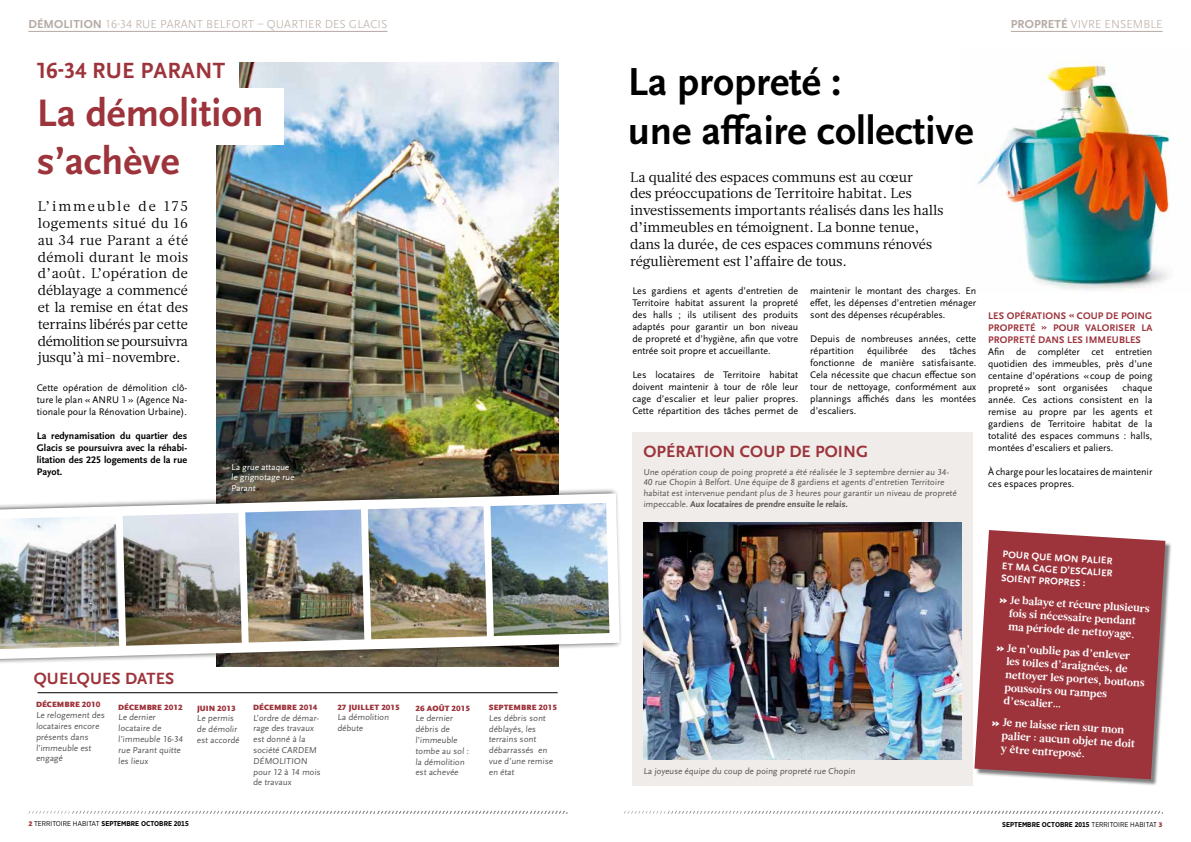
<style>
.page{position:relative;width:1191px;height:842px;background:#fff}
.page>*{position:absolute;margin:0;border:0;box-sizing:border-box;transform-origin:0 0}
.t1{font:700 40.8px/49px "Scala Sans Pro";color:#000}
.t2{font:700 40px/48px "Scala Sans Pro";color:#9d333b}
.t3{font:700 23px "Scala Sans Pro";letter-spacing:.01em;color:#9d333b}
.t4{font:700 17px "Scala Sans Pro";letter-spacing:.01em;color:#9d333b}
.t5{font:14px/16.8px "Glosa";letter-spacing:-.005em;color:#000;text-align:justify}
.t6{font:300 12px "Scala Sans Pro";letter-spacing:.01em;color:#b5a9a1}
.t7{font:700 11px/13.2px "Glosa";color:#fff}
.t8{font:10px/12px "Scala Sans Pro";color:#000;text-align:justify}
.t9{font:700 10px/12px "Scala Sans Pro";color:#000;text-align:justify}
.t10{font:700 10px/12px "Scala Sans Pro";letter-spacing:.01em;color:#9d333b;text-align:justify}
.t11{font:700 10px/12.1px "Scala Sans Pro";color:#fff;text-align:justify}
.t12{font:9px/10.8px "Scala Sans Pro";color:#565655}
.t13{font:9px/10.8px "Scala Sans Pro";color:#fff}
.t14{font:900 8px "Scala Sans Pro";letter-spacing:.01em;color:#9d333b}
.t15{font:700 7px "Gotham Narrow";color:#000}
.s1{font-weight:700}
.s2{font-family:"Scala Sans Pro";font-weight:900}
.s3{font-family:"Scala Sans Pro";font-weight:900;color:#9d333b}
.s4{font-weight:400}
</style>
<div class="page">
<hr style="left:38px;top:692px;width:519px;height:1px;background:#000">
<img style="left:216px;top:62px;width:342px;height:426px">
<div style="left:0;top:488px;width:622px;height:177px;background:#000;opacity:.75"></div>
<svg style="left:0;top:493px;width:620px;height:166px"></svg>
<img style="left:490px;top:503px;width:119px;height:133px">
<img style="left:977px;top:62px;width:193px;height:230px">
<div style="left:632px;top:432px;width:340px;height:353px;background:#efecea"></div>
<img style="left:643px;top:522px;width:318px;height:238px">
<div style="left:975px;top:531px;width:197px;height:255px;background:#000;opacity:.5"></div>
<svg style="left:974px;top:530px;width:191px;height:249px;background:#a4464d"></svg>
<img style="left:123px;top:513px;width:119px;height:133px">
<img style="left:245px;top:509px;width:119px;height:133px">
<img style="left:368px;top:506px;width:119px;height:133px">
<img style="left:0;top:516px;width:119px;height:133px">
<hr style="left:28px;top:31px;width:359px;height:1px;background:#b5a9a1">
<div style="left:126px;top:88px;width:157px;height:57px;background:#fff"></div>
<div style="left:81px;top:43px;width:157px;height:63px;background:#fff"></div>
<hr style="left:1010px;top:31px;width:152px;height:1px;background:#b5a9a1">
<svg style="left:28px;top:811px;width:539px;height:3px"></svg>
<svg style="left:624px;top:811px;width:538px;height:3px"></svg>
<p class="t6" style="left:28px;top:18px;width:360px"><span class="s1">DÉMOLITION</span> 16-34 RUE PARANT BELFORT – QUARTIER DES GLACIS</p>
<h3 class="t3" style="left:37px;top:57px;width:190px">16-34 RUE PARANT</h3>
<h2 class="t2" style="left:37px;top:89px;width:228px">La démolition s’achève</h2>
<h3 class="t5" style="left:38px;top:198px;width:152px">L’immeuble de 175 logements situé du 16 au 34 rue Parant a été démoli durant le mois d’août. L’opération de déblayage a commencé et la remise en état des terrains libérés par cette démolition se poursuivra jusqu’à mi-novembre.</h3>
<p class="t8" style="left:37px;top:381px;width:152px">Cette opération de démolition clô&shy;ture le plan « ANRU 1 » (Agence Na&shy;tionale pour la Rénovation Urbaine).</p>
<p class="t9" style="left:37px;top:429px;width:152px">La redynamisation du quartier des Glacis se poursuivra avec la réhabi&shy;litation des 225 logements de la rue Payot.</p>
<p class="t13" style="left:231px;top:461px;width:65px">La grue attaque le grignotage rue<br>Parant</p>
<h3 class="t4" style="left:34px;top:668px;width:142px">QUELQUES DATES</h3>
<p class="t14" style="left:36px;top:700px;width:66px">DÉCEMBRE 2010</p>
<p class="t12" style="left:36px;top:710px;width:71px">Le relogement des locataires encore présents dans l’immeuble est engagé</p>
<p class="t14" style="left:118px;top:702px;width:66px">DÉCEMBRE 2012</p>
<p class="t12" style="left:118px;top:712px;width:67px">Le dernier locataire de l’immeuble 16-34 rue Parant quitte les lieux</p>
<p class="t14" style="left:197px;top:703px;width:40px">JUIN 2013</p>
<p class="t12" style="left:197px;top:713px;width:45px">Le permis de démolir est accordé</p>
<p class="t14" style="left:253px;top:702px;width:66px">DÉCEMBRE 2014</p>
<p class="t12" style="left:253px;top:712px;width:70px">L’ordre de démar&shy;rage des travaux est donné à la société CARDEM<br>DÉMOLITION pour 12 à 14 mois de travaux</p>
<p class="t14" style="left:337px;top:702px;width:64px">27 JUILLET 2015</p>
<p class="t12" style="left:337px;top:712px;width:54px">La démolition débute</p>
<p class="t14" style="left:415px;top:703px;width:56px">26 AOÛT 2015</p>
<p class="t12" style="left:415px;top:713px;width:56px">Le dernier débris de l’immeuble tombe au sol : la démolition est achevée</p>
<p class="t14" style="left:489px;top:703px;width:70px">SEPTEMBRE 2015</p>
<p class="t12" style="left:489px;top:712px;width:66px">Les débris sont déblayés, les terrains sont débarrassés en vue d’une remise en état</p>
<p class="t6" style="left:1010px;top:18px;width:153px"><span class="s1">PROPRETÉ</span> VIVRE ENSEMBLE</p>
<h1 class="t1" style="left:627px;top:57px;width:347px">La propreté :<br>une affaire collective</h1>
<p class="t5" style="left:630px;top:168px;width:315px;text-align:left">La qualité des espaces communs est au cœur<br>des préoccupations de Territoire habitat. Les investissements importants réalisés dans les halls d’immeubles en témoignent. La bonne tenue, dans la durée, de ces espaces communs rénovés régulièrement est l’affaire de tous.</p>
<p class="t8" style="left:632px;top:285px;width:167px">Les gardiens et agents d’entretien de Territoire habitat assurent la propreté des halls ; ils utilisent des produits adaptés pour garantir un bon niveau de propreté et d’hygiène, afin que votre entrée soit propre et accueillante.</p>
<p class="t8" style="left:632px;top:369px;width:167px">Les locataires de Territoire habitat doivent maintenir à tour de rôle leur cage d’escalier et leur palier propres.<br>Cette répartition des tâches permet de</p>
<p class="t8" style="left:810px;top:285px;width:167px">maintenir le montant des charges. En effet, les dépenses d’entretien ménager sont des dépenses récupérables.</p>
<p class="t8" style="left:810px;top:333px;width:167px">Depuis de nombreuses années, cette répartition</p>
<p class="t8" style="left:810px;top:345px;width:167px;text-indent:139px">tâches fonctionne de manière satisfaisante.<br>Cela nécessite que chacun effectue son tour de nettoyage, conformément aux plannings affichés dans les montées d’escaliers.</p>
<p class="t8" style="left:867px;top:345px;width:42px">équilibrée</p>
<p class="t8" style="left:921px;top:345px;width:16px">des</p>
<h3 class="t4" style="left:643px;top:442px;width:226px">OPÉRATION COUP DE POING</h3>
<p class="t12" style="left:643px;top:466px;width:315px">Une opération coup de poing propreté a été réalisée le 3 septembre dernier au 34- 40 rue Chopin à Belfort. Une équipe de 8 gardiens et agents d’entretien Territoire habitat est intervenue pendant plus de 3 heures pour garantir un niveau de propreté impeccable. <span class="s1">Aux locataires de prendre ensuite le relais.</span></p>
<p class="t10" style="left:988px;top:309px;width:166px">LES OPÉRATIONS « COUP DE POING PROPRETÉ » POUR VALORISER LA PROPRETÉ DANS LES IMMEUBLES</p>
<p class="t8" style="left:988px;top:345px;width:166px">Afin de compléter cet entretien quotidien des immeubles, près d’une centaine d’opérations «coup de poing propreté» sont organisées</p>
<p class="t8" style="left:988px;top:381px;width:166px;text-indent:134px">chaque année. Ces actions consistent en la remise au propre par les agents et gardiens de Territoire habitat de la totalité des espaces communs : halls, montées d’escaliers et paliers.</p>
<p class="t8" style="left:988px;top:465px;width:166px">À charge pour les locataires de maintenir ces espaces propres.</p>
<p class="t12" style="left:643px;top:766px;width:214px">La joyeuse équipe du coup de poing propreté rue Chopin</p>
<p class="t11" style="left:1003px;top:548px;width:112px;rotate:4deg">POUR QUE MON PALIER ET MA CAGE D’ESCALIER SOIENT PROPRES :</p>
<p class="t7" style="left:1000px;top:593px;width:151px;text-align:center;rotate:3deg"><span class="s2">»</span> Je balaye et récure plusieurs fois si nécessaire pendant<br>ma période de nettoyage.</p>
<p class="t7" style="left:1006px;top:642px;width:141px;text-indent:-10px;rotate:3deg"><span class="s2">»</span> Je n’oublie pas d’enlever les toiles d’araignées, de nettoyer les portes, boutons poussoirs ou rampes d’escalier…</p>
<p class="t7" style="left:1002px;top:716px;width:135px;text-indent:-10px;rotate:3deg"><span class="s2">»</span> Je ne laisse rien sur mon palier : aucun objet ne doit y être entreposé.</p>
<p class="t15" style="left:28px;top:819px;width:162px"><span class="s3">2</span> <span class="s4">TERRITOIRE HABITAT</span> SEPTEMBRE OCTOBRE 2015</p>
<p class="t15" style="left:1002px;top:820px;width:162px">SEPTEMBRE OCTOBRE 2015 <span class="s4">TERRITOIRE HABITAT</span> <span class="s3">3</span></p>
</div>
